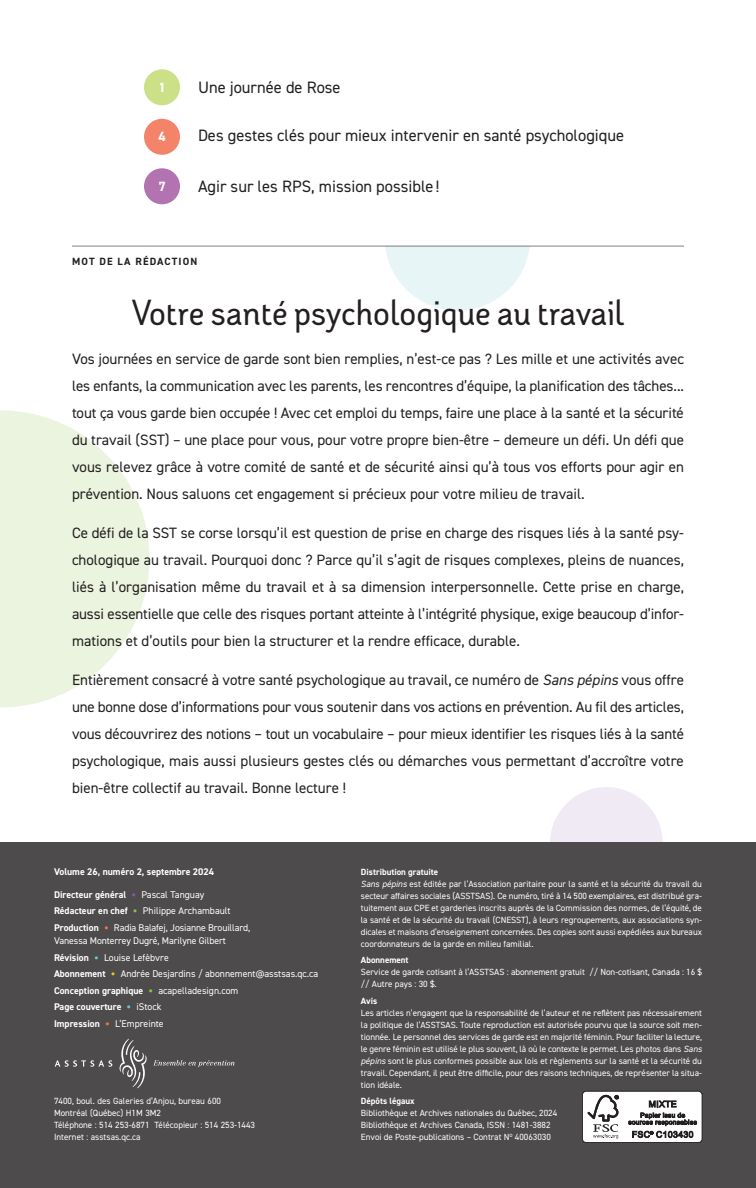
<style>
.page{position:relative;width:756px;height:1188px;background:#fff}
.page>*{position:absolute;margin:0;border:0;box-sizing:border-box;transform-origin:0 0}
.sp-article-titres{font:500 34.5px "Adoquin";color:#231f20}
.sp-article-titres-2{font:16.5px "DIN2014";color:#231f20}
.sp-article-titres-3{font:15px/27px "DIN2014";color:#231f20;text-align:justify}
.t1{font:700 13.5px "DIN2014";color:#fff}
.t2{font:700 10.5px "DIN2014";letter-spacing:.11em;color:#231f20}
.sp-reference-texte{font:9.75px/13.5px "DIN2014";color:#fff}
.sp-reference-texte-2{font:700 9.75px "DIN2014";color:#fff}
.sp-reference-texte-3{font:9px/12px "DIN2014";color:#fff;text-align:justify}
.sp-reference-texte-4{font:700 9px "DIN2014";color:#fff}
.s1{font-style:italic}
.s2{font-weight:400;font-size:18px;color:#8d5ba6}
.s3{font-weight:400}
.s4{font-weight:700}
.s5{font-size:18px;color:#8bc63e}
.s6{font-size:18px;color:#f37446}
.s7{font-size:18px;color:#67c9cf}
.s8{font-size:18px;color:#e8cb19}
.s9{font-weight:400;font-size:18px;color:#8bc63e}
.s10{font-weight:400;font-size:18px;color:#67c9cf}
</style>
<div class="page">
<div style="left:550px;top:787px;width:113px;height:113px;background:#efeaf4;border-radius:50%"></div>
<svg style="left:0;top:410px;width:149px;height:297px;fill:#ebf4de"></svg>
<svg style="left:385px;top:247px;width:145px;height:64px"></svg>
<div style="left:0;top:842px;width:756px;height:346px;background:#4d4b4b"></div>
<svg style="left:55px;top:1060px;width:57px;height:7px"></svg>
<svg style="left:153px;top:1060px;width:82px;height:7px"></svg>
<svg style="left:120px;top:1039px;width:27px;height:49px"></svg>
<hr style="left:72px;top:246px;width:612px;height:1px;background:#838283">
<div style="left:582px;top:1091px;width:120px;height:52px;background:#fff;border-radius:4px"></div>
<div style="left:582px;top:1091px;width:121px;height:52px;border:1px solid #231f20;border-radius:4px"></div>
<svg style="left:587px;top:1095px;width:32px;height:44px"></svg>
<svg style="left:628px;top:1100px;width:69px;height:38px"></svg>
<div style="left:144px;top:69px;width:36px;height:36px;background:#cce088;border-radius:50%"></div>
<div style="left:144px;top:119px;width:36px;height:36px;background:#f48469;border-radius:50%"></div>
<div style="left:144px;top:168px;width:36px;height:36px;background:#b273b0;border-radius:50%"></div>
<p class="t1" style="left:158px;top:78px;width:9px">1</p>
<p class="t1" style="left:158px;top:127px;width:9px">4</p>
<p class="sp-article-titres-2" style="left:198px;top:77px;width:144px">Une journée de Rose</p>
<p class="sp-article-titres-2" style="left:198px;top:125px;width:428px">Des gestes clés pour mieux intervenir en santé psychologique</p>
<p class="t1" style="left:158px;top:177px;width:9px">7</p>
<p class="sp-article-titres-2" style="left:198px;top:176px;width:243px">Agir sur les RPS, mission possible !</p>
<p class="t2" style="left:72px;top:254px;width:127px">MOT DE LA RÉDACTION</p>
<p class="sp-article-titres" style="left:131px;top:291px;width:495px">Votre santé psychologique au travail</p>
<p class="sp-article-titres-3" style="left:72px;top:345px;width:614px">Vos journées en service de garde sont bien remplies, n’est-ce pas ? Les mille et une activités avec les enfants, la communication avec les parents, les rencontres d’équipe, la planification des tâches... tout ça vous garde bien occupée ! Avec cet emploi du temps, faire une place à la santé et la sécurité du travail (SST) – une place pour vous, pour votre propre bien-être – demeure un défi. Un défi que vous relevez grâce à votre comité de santé et de sécurité ainsi qu’à tous vos efforts pour agir en prévention. Nous saluons cet engagement si précieux pour votre milieu de travail.</p>
<p class="sp-article-titres-3" style="left:72px;top:519px;width:614px">Ce défi de la SST se corse lorsqu’il est question de prise en charge des risques liés à la santé psy&shy;chologique au travail. Pourquoi donc ? Parce qu’il s’agit de risques complexes, pleins de nuances, liés à l’organisation même du travail et à sa dimension interpersonnelle. Cette prise en charge, aussi essentielle que celle des risques portant atteinte à l’intégrité physique, exige beaucoup d’infor&shy;mations et d’outils pour bien la structurer et la rendre efficace, durable.</p>
<p class="sp-article-titres-3" style="left:72px;top:666px;width:614px">Entièrement consacré à votre santé psychologique au travail, ce numéro de <span class="s1">Sans pépins</span> vous offre une bonne dose d’informations pour vous soutenir dans vos actions en prévention. Au fil des articles, vous découvrirez des notions – tout un vocabulaire – pour mieux identifier les risques liés à la santé psychologique, mais aussi plusieurs gestes clés ou démarches vous permettant d’accroître votre bien-être collectif au travail. Bonne lecture !</p>
<p class="sp-reference-texte-2" style="left:54px;top:865px;width:162px">Volume 26, numéro 2, septembre 2024</p>
<p class="sp-reference-texte-2" style="left:54px;top:888px;width:152px">Directeur général <span class="s2">•</span> <span class="s3">Pascal Tanguay</span></p>
<p class="sp-reference-texte" style="left:54px;top:904px;width:178px"><span class="s4">Rédacteur en chef</span> <span class="s5">•</span> Philippe Archambault</p>
<p class="sp-reference-texte" style="left:54px;top:921px;width:198px"><span class="s4">Production</span> <span class="s6">•</span> Radia Balafej, Josianne Brouillard,<br>Vanessa Monterrey Dugré, Marilyne Gilbert</p>
<p class="sp-reference-texte" style="left:54px;top:951px;width:116px"><span class="s4">Révision</span> <span class="s7">•</span> Louise Lefèbvre</p>
<p class="sp-reference-texte" style="left:54px;top:967px;width:266px"><span class="s4">Abonnement</span> <span class="s8">•</span> Andrée Desjardins / abonnement@asstsas.qc.ca</p>
<p class="sp-reference-texte-2" style="left:54px;top:984px;width:186px">Conception graphique <span class="s9">•</span> <span class="s3">acapelladesign.com</span></p>
<p class="sp-reference-texte-2" style="left:54px;top:1000px;width:109px">Page couverture <span class="s10">•</span> <span class="s3">iStock</span></p>
<p class="sp-reference-texte" style="left:54px;top:1017px;width:111px"><span class="s4">Impression</span> <span class="s6">•</span> L’Empreinte</p>
<p class="sp-reference-texte-3" style="left:54px;top:1095px;width:169px">7400, boul. des Galeries d’Anjou, bureau 600</p>
<p class="sp-reference-texte-3" style="left:54px;top:1107px;width:203px">Montréal (Québec) H1M 3M2<br>Téléphone : 514 253-6871 Télécopieur : 514 253-1443</p>
<p class="sp-reference-texte-3" style="left:54px;top:1131px;width:88px">Internet : asstsas.qc.ca</p>
<p class="sp-reference-texte-4" style="left:361px;top:866px;width:79px">Distribution gratuite</p>
<p class="sp-reference-texte-3" style="left:361px;top:877px;width:343px"><span class="s1">Sans pépins</span> est éditée par l’Association paritaire pour la santé et la sécurité du travail du secteur affaires sociales (ASSTSAS). Ce numéro, tiré à 14 500 exemplaires, est distribué gra&shy;tuitement aux CPE et garderies inscrits auprès de la Commission des normes, de l’équité, de la santé et de la sécurité du travail (CNESST), à leurs regroupements, aux associations syn&shy;dicales et maisons d’enseignement concernées. Des copies sont aussi expédiées aux bureaux coordonnateurs de la garde en milieu familial.</p>
<p class="sp-reference-texte-4" style="left:361px;top:954px;width:49px">Abonnement</p>
<p class="sp-reference-texte-3" style="left:361px;top:966px;width:343px">Service de garde cotisant à l’ASSTSAS : abonnement gratuit // Non-cotisant, Canada : 16 $ // Autre pays : 30 $.</p>
<p class="sp-reference-texte-4" style="left:361px;top:995px;width:18px">Avis</p>
<p class="sp-reference-texte-3" style="left:361px;top:1006px;width:343px">Les articles n’engagent que la responsabilité de l’auteur et ne reflètent pas nécessairement la politique de l’ASSTSAS. Toute reproduction est autorisée pourvu que la source soit men&shy;tionnée. Le personnel des services de garde est en majorité féminin. Pour faciliter la lecture, le genre féminin est utilisé le plus souvent, là où le contexte le permet. Les photos dans <span class="s1">Sans pépins</span> sont le plus conformes possible aux lois et règlements sur la santé et la sécurité du travail. Cependant, il peut être difficile, pour des raisons techniques, de représenter la situa&shy;tion idéale.</p>
<p class="sp-reference-texte-4" style="left:361px;top:1095px;width:55px">Dépôts légaux</p>
<p class="sp-reference-texte-3" style="left:361px;top:1107px;width:198px">Bibliothèque et Archives nationales du Québec, 2024</p>
<p class="sp-reference-texte-3" style="left:361px;top:1119px;width:191px">Bibliothèque et Archives Canada, ISSN : 1481-3882</p>
<p class="sp-reference-texte-3" style="left:361px;top:1131px;width:192px">Envoi de Poste-publications – Contrat N<sup>o</sup> 40063030</p>
</div>
